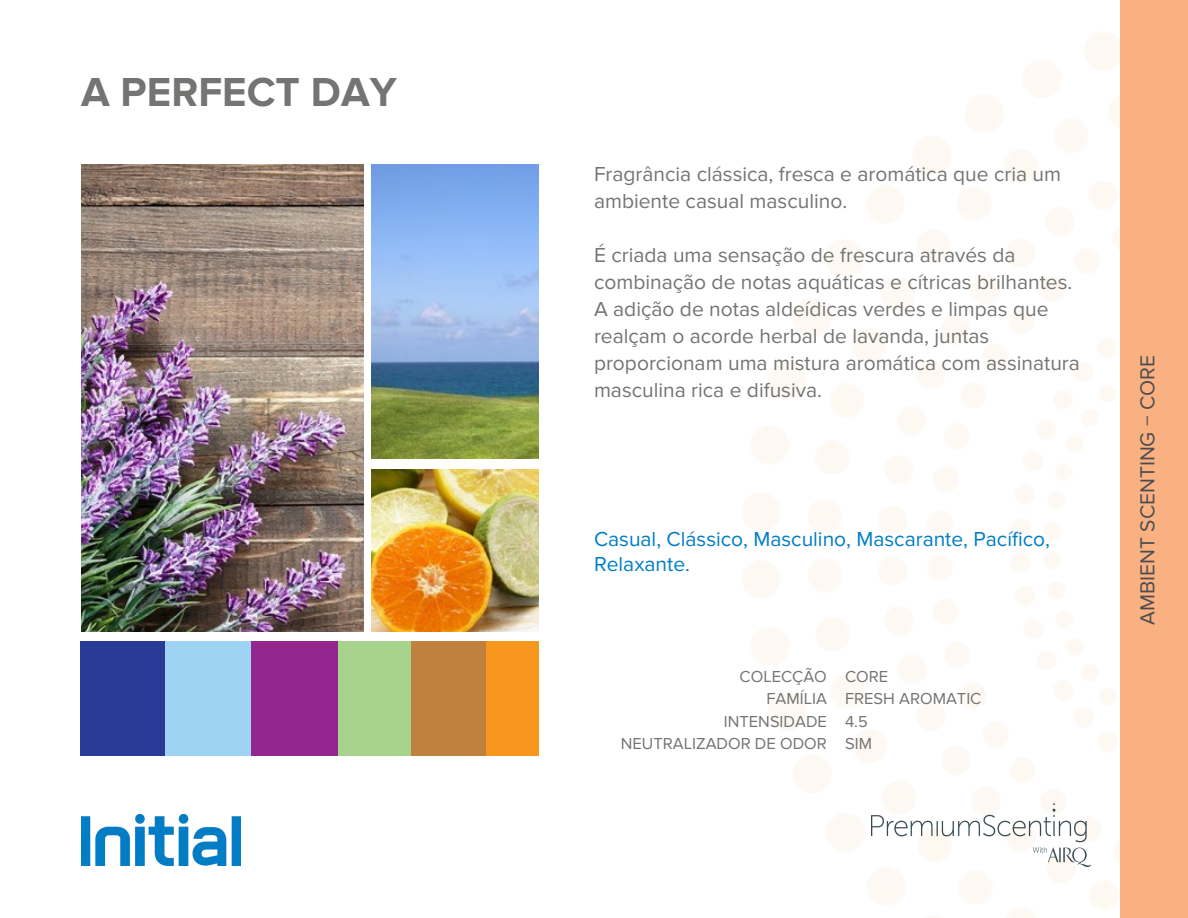
<style>
.page{position:relative;width:1188px;height:918px;background:#fff}
.page>*{position:absolute;margin:0;border:0;box-sizing:border-box;transform-origin:0 0}
.t1{font:700 42px "Proxima Nova";color:#737572}
.t2{font:21px/27px "Proxima Nova";color:#737572}
.t3{font:21px/24.8px "Proxima Nova";color:#007dc5}
.t4{font:21px "Proxima Nova";color:#4d4d4f}
.t5{font:16.5px/22.5px "Proxima Nova";color:#737572;text-align:right}
</style>
<div class="page">
<img style="left:809px;top:66px;width:311px;height:852px">
<div style="left:250px;top:641px;width:89px;height:115px;background:#93278f"></div>
<div style="left:338px;top:641px;width:76px;height:115px;background:#a7d38c"></div>
<div style="left:164px;top:641px;width:87px;height:115px;background:#9ed3f3"></div>
<div style="left:81px;top:641px;width:84px;height:115px;background:#293b97"></div>
<div style="left:412px;top:641px;width:74px;height:115px;background:#c0813f"></div>
<div style="left:486px;top:641px;width:52px;height:115px;background:#f8971d"></div>
<div style="left:1120px;top:0;width:68px;height:918px;background:#fab182"></div>
<img style="left:81px;top:164px;width:282px;height:467px">
<img style="left:372px;top:164px;width:166px;height:295px">
<img style="left:372px;top:470px;width:166px;height:161px">
<img style="left:81px;top:814px;width:160px;height:51px">
<img style="left:871px;top:790px;width:220px;height:76px">
<h1 class="t1" style="left:81px;top:73px;width:317px">A PERFECT DAY</h1>
<p class="t2" style="left:594px;top:162px;width:469px">Fragrância clássica, fresca e aromática que cria um ambiente casual masculino.</p>
<p class="t2" style="left:594px;top:243px;width:487px">É criada uma sensação de frescura através da combinação de notas aquáticas e cítricas brilhantes.<br>A adição de notas aldeídicas verdes e limpas que realçam o acorde herbal de lavanda, juntas proporcionam uma mistura aromática com assinatura masculina rica e difusiva.</p>
<p class="t3" style="left:594px;top:528px;width:457px">Casual, Clássico, Masculino, Mascarante, Pacífico,<br>Relaxante.</p>
<p class="t5" style="left:621px;top:666px;width:208px">COLECÇÃO<br>FAMÍLIA<br>INTENSIDADE<br>NEUTRALIZADOR DE ODOR</p>
<p class="t5" style="left:845px;top:666px;width:138px;text-align:left">CORE<br>FRESH AROMATIC<br>4.5<br>SIM</p>
<p class="t4" style="left:1138px;top:625px;width:271px;rotate:-90deg">AMBIENT SCENTING − CORE</p>
</div>
